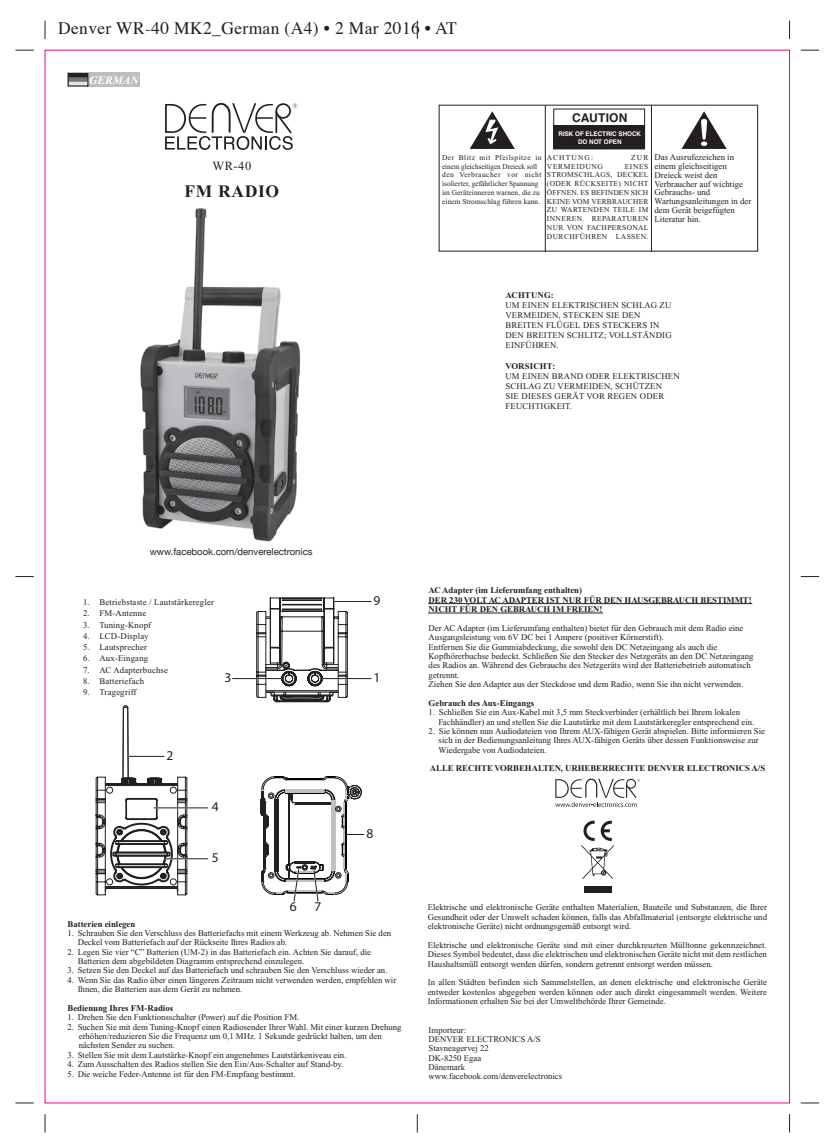
<style>
.page{position:relative;width:833px;height:1148px;background:#fff}
.page>*{position:absolute;margin:0;border:0;box-sizing:border-box;transform-origin:0 0}
.t1{font:17.5px "Times";letter-spacing:.02em;color:#231f20}
.t2{font:700 17.5px "Times New Roman";letter-spacing:.04em;color:#231f20}
.t3{font:13.5px "Myriad Pro";color:#231f20}
.t4{font:12.5px "Times New Roman";color:#231f20}
.t5{font:700 12px "Helvetica";letter-spacing:.02em;color:#231f20}
.t6{font:italic 700 11.5px "Times New Roman";color:#fff}
.t7{font:9.5px "Helvetica Neue";color:#231f20}
.t8{font:8.75px/9.4px "Times New Roman";color:#231f20}
.t9{font:8.75px/10px "Times New Roman";letter-spacing:.02em;color:#231f20}
.t10{font:700 8.75px/9.4px "Times New Roman";color:#231f20}
.t11{font:700 8.75px "Times New Roman";letter-spacing:.02em;color:#231f20}
.t12{font:7.5px/8.8px "Times New Roman";letter-spacing:.015em;color:#231f20}
.t13{font:7.5px "Times New Roman";letter-spacing:.085em;color:#231f20}
.t14{font:7.5px "Times New Roman";letter-spacing:.15em;color:#231f20}
.t15{font:700 6.38px/7.6px "Helvetica";color:#fff;text-align:center}
</style>
<div class="page">
<img style="left:140px;top:208px;width:161px;height:334px">
<svg style="left:15px;top:1102px;width:19px;height:1px"></svg>
<svg style="left:45px;top:1114px;width:1px;height:18px"></svg>
<svg style="left:789px;top:1114px;width:1px;height:18px"></svg>
<svg style="left:800px;top:1102px;width:19px;height:1px"></svg>
<svg style="left:800px;top:50px;width:19px;height:1px"></svg>
<svg style="left:789px;top:21px;width:1px;height:18px"></svg>
<svg style="left:45px;top:21px;width:1px;height:18px"></svg>
<svg style="left:15px;top:50px;width:19px;height:1px"></svg>
<svg style="left:417px;top:1114px;width:1px;height:18px"></svg>
<svg style="left:417px;top:21px;width:1px;height:18px"></svg>
<svg style="left:800px;top:576px;width:19px;height:1px"></svg>
<svg style="left:15px;top:576px;width:19px;height:1px"></svg>
<hr style="left:545px;top:105px;width:1px;height:146px;background:#231f20">
<hr style="left:651px;top:105px;width:1px;height:146px;background:#231f20">
<svg style="left:681px;top:111px;width:45px;height:38px"></svg>
<svg style="left:469px;top:111px;width:46px;height:38px"></svg>
<div style="left:553px;top:126px;width:91px;height:23px;background:#231f20"></div>
<div style="left:553px;top:109px;width:92px;height:40px;border:1px solid #231f20"></div>
<svg style="left:165px;top:103px;width:132px;height:47px"></svg>
<div style="left:68px;top:73px;width:72px;height:14px;background:#bcbec0"></div>
<svg style="left:70px;top:75px;width:16px;height:9px"></svg>
<div style="left:68px;top:73px;width:20px;height:13px;border:1px solid #231f20"></div>
<hr style="left:428px;top:603px;width:323px;height:1px;background:#231f20">
<hr style="left:428px;top:613px;width:174px;height:1px;background:#231f20">
<svg style="left:256px;top:597px;width:92px;height:105px"></svg>
<svg style="left:96px;top:705px;width:91px;height:190px"></svg>
<hr style="left:322px;top:678px;width:49px;height:1px;background:#231f20">
<hr style="left:232px;top:678px;width:49px;height:1px;background:#231f20">
<hr style="left:154px;top:807px;width:54px;height:1px;background:#231f20">
<hr style="left:128px;top:755px;width:36px;height:2px;background:#fff">
<hr style="left:128px;top:756px;width:36px;height:1px;background:#231f20">
<hr style="left:165px;top:858px;width:43px;height:1px;background:#231f20">
<svg style="left:261px;top:776px;width:103px;height:126px"></svg>
<hr style="left:334px;top:601px;width:37px;height:1px;background:#231f20">
<div style="left:584px;top:886px;width:28px;height:6px;background:#231f20"></div>
<svg style="left:581px;top:820px;width:33px;height:59px"></svg>
<svg style="left:555px;top:778px;width:85px;height:29px"></svg>
<h1 class="t1" style="left:58px;top:12px;width:400px">Denver WR-40 MK2_German (A4) • 2 Mar 2016 • AT</h1>
<h3 class="t6" style="left:89px;top:74px;width:51px">GERMAN</h3>
<h3 class="t4" style="left:212px;top:159px;width:40px">WR-40</h3>
<h1 class="t2" style="left:184px;top:181px;width:96px">FM RADIO</h1>
<h3 class="t5" style="left:572px;top:108px;width:57px">CAUTION</h3>
<p class="t15" style="left:558px;top:130px;width:84px">RISK OF ELECTRIC SHOCK<br>DO NOT OPEN</p>
<p class="t12" style="left:547px;top:162px;width:103px;text-align:justify;text-indent:78px">EINES STROMSCHLAGS, DECKEL (ODER RÜCKSEITE) NICHT ÖFFNEN. ES BEFINDEN SICH KEINE VOM VERBRAUCHER ZU WARTENDEN TEILE IM INNEREN. REPARATUREN NUR VON FACHPERSONAL DURCHFÜHREN LASSEN.</p>
<p class="t8" style="left:654px;top:153px;width:98px;line-height:8.8px">Das Ausrufezeichen in einem gleichseitigen<br>Dreieck weist den<br>Verbraucher auf wichtige<br>Gebrauchs- und<br>Wartungsanleitungen in der dem Gerät beigefügten<br>Literatur hin.</p>
<p class="t12" style="left:442px;top:153px;width:101px">Der Blitz mit Pfeilspitze in einem gleichseitigen Dreieck soll den Verbraucher vor nicht isolierter, gefährlicher Spannung im Geräteinneren warnen, die zu einem Stromschlag führen kann.</p>
<p class="t14" style="left:547px;top:153px;width:48px">ACHTUNG:</p>
<p class="t12" style="left:631px;top:153px;width:19px">ZUR</p>
<p class="t13" style="left:547px;top:162px;width:58px">VERMEIDUNG</p>
<p class="t11" style="left:505px;top:290px;width:50px">ACHTUNG:</p>
<p class="t9" style="left:505px;top:300px;width:168px">UM EINEN ELEKTRISCHEN SCHLAG ZU<br>VERMEIDEN, STECKEN SIE DEN<br>BREITEN FLÜGEL DES STECKERS IN<br>DEN BREITEN SCHLITZ; VOLLSTÄNDIG<br>EINFÜHREN.</p>
<p class="t11" style="left:505px;top:361px;width:51px">VORSICHT:</p>
<p class="t9" style="left:505px;top:370px;width:176px">UM EINEN BRAND ODER ELEKTRISCHEN<br>SCHLAG ZU VERMEIDEN, SCHÜTZEN<br>SIE DIESES GERÄT VOR REGEN ODER<br>FEUCHTIGKEIT.</p>
<p class="t7" style="left:150px;top:546px;width:164px">www.facebook.com/denverelectronics</p>
<p class="t9" style="left:83px;top:597px;width:132px">1. Betriebstaste / Lautstärkeregler</p>
<p class="t9" style="left:83px;top:608px;width:65px">2. FM-Antenne</p>
<p class="t9" style="left:83px;top:619px;width:70px">3. Tuning-Knopf</p>
<p class="t9" style="left:83px;top:631px;width:67px">4. LCD-Display</p>
<p class="t9" style="left:83px;top:642px;width:66px">5. Lautsprecher</p>
<p class="t9" style="left:83px;top:653px;width:67px">6. Aux-Eingang</p>
<p class="t9" style="left:83px;top:664px;width:87px">7. AC Adapterbuchse</p>
<p class="t9" style="left:83px;top:676px;width:63px">8. Batteriefach</p>
<p class="t9" style="left:83px;top:687px;width:55px">9. Tragegriff</p>
<h2 class="t3" style="left:373px;top:592px;width:8px">9</h2>
<h2 class="t3" style="left:224px;top:669px;width:8px">3</h2>
<h2 class="t3" style="left:373px;top:669px;width:8px">1</h2>
<h2 class="t3" style="left:167px;top:747px;width:8px">2</h2>
<h2 class="t3" style="left:212px;top:798px;width:8px">4</h2>
<h2 class="t3" style="left:212px;top:849px;width:8px">5</h2>
<h2 class="t3" style="left:290px;top:898px;width:8px">6</h2>
<h2 class="t3" style="left:314px;top:898px;width:8px">7</h2>
<h2 class="t3" style="left:366px;top:825px;width:8px">8</h2>
<p class="t10" style="left:68px;top:919px;width:69px">Batterien einlegen</p>
<p class="t8" style="left:78px;top:928px;width:315px;text-indent:-10px">1. Schrauben Sie den Verschluss des Batteriefachs mit einem Werkzeug ab. Nehmen Sie den<br>Deckel vom Batteriefach auf der Rückseite Ihres Radios ab.</p>
<p class="t8" style="left:78px;top:947px;width:295px;text-indent:-10px">2. Legen Sie vier “C” Batterien (UM-2) in das Batteriefach ein. Achten Sie darauf, die<br>Batterien dem abgebildeten Diagramm entsprechend einzulegen.</p>
<p class="t8" style="left:68px;top:965px;width:321px">3. Setzen Sie den Deckel auf das Batteriefach und schrauben Sie den Verschluss wieder an.</p>
<p class="t8" style="left:78px;top:975px;width:320px;text-indent:-10px">4. Wenn Sie das Radio über einen längeren Zeitraum nicht verwenden werden, empfehlen wir<br>Ihnen, die Batterien aus dem Gerät zu nehmen.</p>
<p class="t10" style="left:68px;top:1003px;width:107px">Bedienung Ihres FM-Radios</p>
<p class="t8" style="left:68px;top:1012px;width:233px">1. Drehen Sie den Funktionsschalter (Power) auf die Position FM.</p>
<p class="t8" style="left:79px;top:1022px;width:324px;text-indent:-11px">2. Suchen Sie mit dem Tuning-Knopf einen Radiosender Ihrer Wahl. Mit einer kurzen Drehung erhöhen/reduzieren Sie die Frequenz um 0,1 MHz. 1 Sekunde gedrückt halten, um den nächsten Sender zu suchen.</p>
<p class="t8" style="left:68px;top:1050px;width:280px">3. Stellen Sie mit dem Lautstärke-Knopf ein angenehmes Lautstärkeniveau ein.</p>
<p class="t8" style="left:68px;top:1059px;width:277px">4. Zum Ausschalten des Radios stellen Sie den Ein/Aus-Schalter auf Stand-by.</p>
<p class="t8" style="left:68px;top:1069px;width:230px">5. Die weiche Feder-Antenne ist für den FM-Empfang bestimmt.</p>
<p class="t10" style="left:428px;top:586px;width:324px">AC Adapter (im Lieferumfang enthalten)<br>DER 230 VOLT AC ADAPTER IST NUR FÜR DEN HAUSGEBRAUCH BESTIMMT!<br>NICHT FÜR DEN GEBRAUCH IM FREIEN!</p>
<p class="t8" style="left:428px;top:623px;width:326px">Der AC Adapter (im Lieferumfang enthalten) bietet für den Gebrauch mit dem Radio eine Ausgangsleistung von 6V DC bei 1 Ampere (positiver Körnerstift).<br>Entfernen Sie die Gummiabdeckung, die sowohl den DC Netzeingang als auch die Kopfhörerbuchse bedeckt. Schließen Sie den Stecker des Netzgeräts an den DC Netzeingang des Radios an. Während des Gebrauchs des Netzgeräts wird der Batteriebetrieb automatisch getrennt.<br>Ziehen Sie den Adapter aus der Steckdose und dem Radio, wenn Sie ihn nicht verwenden.</p>
<p class="t10" style="left:428px;top:698px;width:107px">Gebrauch des Aux-Eingangs</p>
<p class="t8" style="left:438px;top:707px;width:317px;text-indent:-10px">1. Schließen Sie ein Aux-Kabel mit 3,5 mm Steckverbinder (erhältlich bei Ihrem lokalen<br>Fachhändler) an und stellen Sie die Lautstärke mit dem Lautstärkeregler entsprechend ein.</p>
<p class="t8" style="left:438px;top:726px;width:328px;text-indent:-10px">2. Sie können nun Audiodateien von Ihrem AUX-fähigen Gerät abspielen. Bitte informieren Sie sich in der Bedienungsanleitung Ihres AUX-fähigen Geräts über dessen Funktionsweise zur<br>Wiedergabe von Audiodateien.</p>
<p class="t10" style="left:430px;top:763px;width:337px">ALLE RECHTE VORBEHALTEN, URHEBERRECHTE DENVER ELECTRONICS A/S</p>
<p class="t8" style="left:427px;top:902px;width:341px;text-align:justify">Elektrische und elektronische Geräte enthalten Materialien, Bauteile und Substanzen, die Ihrer Gesundheit oder der Umwelt schaden können, falls das Abfallmaterial (entsorgte elektrische und elektronische Geräte) nicht ordnungsgemäß entsorgt wird.</p>
<p class="t8" style="left:427px;top:940px;width:341px;text-align:justify">Elektrische und elektronische Geräte sind mit einer durchkreuzten Mülltonne gekennzeichnet.<br>Dieses Symbol bedeutet, dass die elektrischen und elektronischen Geräte nicht mit dem restlichen Haushaltsmüll entsorgt werden dürfen, sondern getrennt entsorgt werden müssen.</p>
<p class="t8" style="left:427px;top:977px;width:341px;text-align:justify">In allen Städten befinden sich Sammelstellen, an denen elektrische und elektronische Geräte entweder kostenlos abgegeben werden können oder auch direkt eingesammelt werden. Weitere Informationen erhalten Sie bei der Umweltbehörde Ihrer Gemeinde.</p>
<p class="t8" style="left:428px;top:1024px;width:135px">Importeur:<br>DENVER ELECTRONICS A/S<br>Stavneagervej 22<br>DK-8250 Egaa<br>Dänemark www.facebook.com/denverelectronics</p>
</div>
